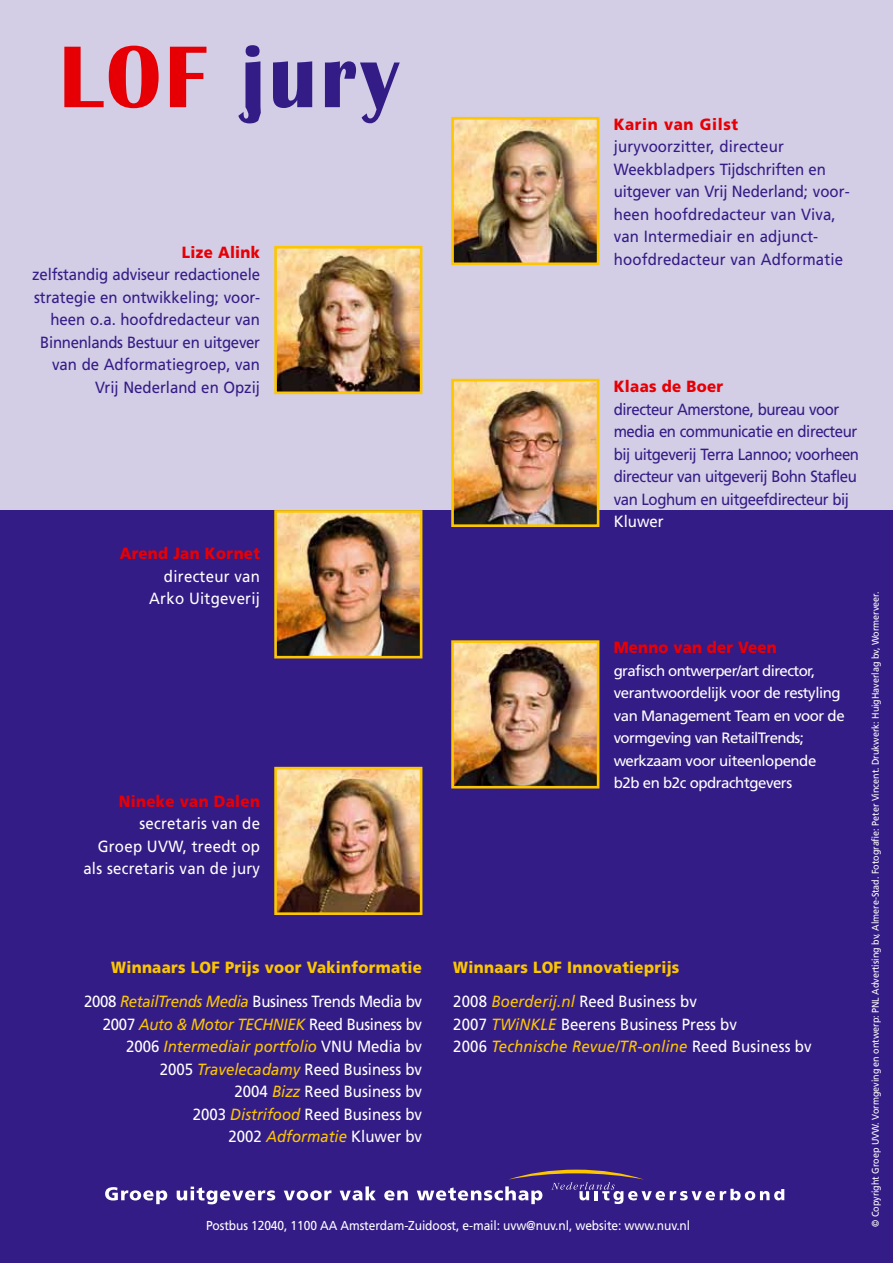
<style>
.page{position:relative;width:893px;height:1263px;background:#d3cde5}
.page>*{position:absolute;margin:0;border:0;box-sizing:border-box;transform-origin:0 0}
.t1{font:700 90.75px "Britannic";letter-spacing:.05em;color:#341c86;scale:.93 1}
.t2{font:16.2px/22.5px "Frutiger";color:#fff;text-align:right;scale:.93 1}
.t3{font:16.2px/22.5px "Frutiger";letter-spacing:.01em;color:#341c86;scale:.93 1}
.t4{font:16.2px/22.5px "Frutiger";letter-spacing:-.01em;color:#341c86;text-align:right;scale:.93 1}
.t5{font:16.2px/22.5px "Frutiger";letter-spacing:-.03em;color:#341c86;scale:.93 1}
.t6{font:900 16.2px/34.5px "Frutiger";letter-spacing:.02em;color:#fcc600;text-align:right;scale:.93 1}
.t7{font:16.2px/22.5px "Frutiger";letter-spacing:.02em;color:#fff;text-align:right;scale:.93 1}
.t8{font:900 16.2px "Frutiger";letter-spacing:.02em;color:#e60005;scale:.93 1}
.t9{font:900 16.2px "Frutiger";letter-spacing:.04em;color:#e60005;scale:.93 1}
.t10{font:15px/22.5px "Frutiger";letter-spacing:-.03em;color:#fff}
.t11{font:12.9px "Frutiger";letter-spacing:-.01em;color:#fff;scale:.93 1}
.t12{font:9.75px "Frutiger";letter-spacing:-.005em;color:#fff;scale:.93 1}
.s1{color:#e60005}
.s2{font-weight:400;color:#fff}
.s3{font-weight:400;font-style:italic}
.s4{font-style:italic;color:#fcc600}
</style>
<div class="page">
<div style="left:0;top:510px;width:893px;height:753px;background:#341c86"></div>
<img style="left:455px;top:121px;width:140px;height:140px">
<div style="left:451px;top:117px;width:148px;height:148px;border:3px solid #fcc600"></div>
<img style="left:278px;top:250px;width:140px;height:140px">
<div style="left:274px;top:246px;width:148px;height:148px;border:3px solid #fcc600"></div>
<img style="left:455px;top:383px;width:140px;height:140px">
<div style="left:451px;top:379px;width:148px;height:148px;border:3px solid #fcc600"></div>
<img style="left:278px;top:514px;width:140px;height:140px">
<div style="left:274px;top:510px;width:148px;height:148px;border:3px solid #fcc600"></div>
<img style="left:455px;top:644px;width:140px;height:140px">
<div style="left:451px;top:640px;width:148px;height:148px;border:3px solid #fcc600"></div>
<img style="left:278px;top:771px;width:140px;height:140px">
<div style="left:274px;top:767px;width:148px;height:148px;border:3px solid #fcc600"></div>
<svg style="left:105px;top:1187px;width:62px;height:17px"></svg>
<svg style="left:177px;top:1186px;width:98px;height:18px"></svg>
<svg style="left:284px;top:1190px;width:48px;height:10px"></svg>
<svg style="left:340px;top:1186px;width:36px;height:14px"></svg>
<svg style="left:384px;top:1190px;width:24px;height:10px"></svg>
<svg style="left:417px;top:1169px;width:367px;height:35px"></svg>
<h1 class="t1" style="left:60px;top:26px;width:366px"><span class="s1">LOF</span> jury</h1>
<p class="t8" style="left:182px;top:242px;width:86px">Lize Alink</p>
<p class="t4" style="left:32px;top:263px;width:246px">zelfstandig adviseur redactionele strategie en ontwikkeling; voor&shy;heen o.a. hoofdredacteur van<br>Binnenlands Bestuur en uitgever van de Adformatiegroep, van<br>Vrij Nederland en Opzij</p>
<p class="t8" style="left:120px;top:544px;width:152px">Arend Jan Kornet</p>
<p class="t7" style="left:149px;top:565px;width:121px">directeur van<br>Arko Uitgeverij</p>
<p class="t8" style="left:119px;top:791px;width:153px">Nineke van Dalen</p>
<p class="t7" style="left:83px;top:812px;width:192px">secretaris van de<br>Groep UVW, treedt op als secretaris van de jury</p>
<p class="t9" style="left:614px;top:114px;width:135px">Karin van Gilst</p>
<p class="t3" style="left:614px;top:135px;width:255px">juryvoorzitter, directeur<br>Weekbladpers Tijdschriften en uitgever van Vrij Nederland; voor&shy;heen hoofdredacteur van Viva, van Intermediair en adjunct&shy;hoofdredacteur van Adformatie</p>
<p class="t8" style="left:614px;top:377px;width:119px">Klaas de Boer</p>
<p class="t5" style="left:614px;top:398px;width:265px">directeur Amerstone, bureau voor media en communicatie en directeur bij uitgeverij Terra Lannoo; voorheen directeur van uitgeverij Bohn Stafleu van Loghum en uitgeefdirecteur bij</p>
<p class="t2" style="left:614px;top:510px;width:55px">Kluwer</p>
<p class="t8" style="left:614px;top:638px;width:177px">Menno van der Veen</p>
<p class="t10" style="left:614px;top:659px;width:232px">grafisch ontwerper/art director, verantwoordelijk voor de restyling van Management Team en voor de vormgeving van RetailTrends; werkzaam voor uiteenlopende b2b en b2c opdrachtgevers</p>
<p class="t6" style="left:84px;top:949px;width:365px">Winnaars LOF Prijs voor Vakinformatie<br><span class="s2">2008</span> <span class="s3">RetailTrends Media</span> <span class="s2">Business Trends Media bv</span></p>
<p class="t2" style="left:103px;top:1013px;width:345px">2007 <span class="s4">Auto &amp; Motor TECHNIEK</span> Reed Business bv 2006 <span class="s4">Intermediair portfolio</span> VNU Media bv 2005 <span class="s4">Travelecadamy</span> Reed Business bv<br>2004 <span class="s4">Bizz</span> Reed Business bv<br>2003 <span class="s4">Distrifood</span> Reed Business bv<br>2002 <span class="s4">Adformatie</span> Kluwer bv</p>
<p class="t6" style="left:453px;top:949px;width:263px;text-align:left">Winnaars LOF Innovatieprijs<br><span class="s2">2008</span> <span class="s3">Boerderij.nl</span> <span class="s2">Reed Business bv</span></p>
<p class="t2" style="left:453px;top:1013px;width:387px;text-align:left">2007 <span class="s4">TWiNKLE</span> Beerens Business Press bv<br>2006 <span class="s4">Technische Revue/TR-online</span> Reed Business bv</p>
<p class="t11" style="left:206px;top:1217px;width:522px">Postbus 12040, 1100 AA Amsterdam-Zuidoost, e-mail: uvw@nuv.nl, website: www.nuv.nl</p>
<p class="t12" style="left:869px;top:1227px;width:684px;rotate:-90deg">© Copyright Groep UVW. Vormgeving en ontwerp: PNL Advertising bv, Almere-Stad. Fotografie: Peter Vincent. Drukwerk: HuigHaverlag bv, Wormerveer.</p>
</div>
